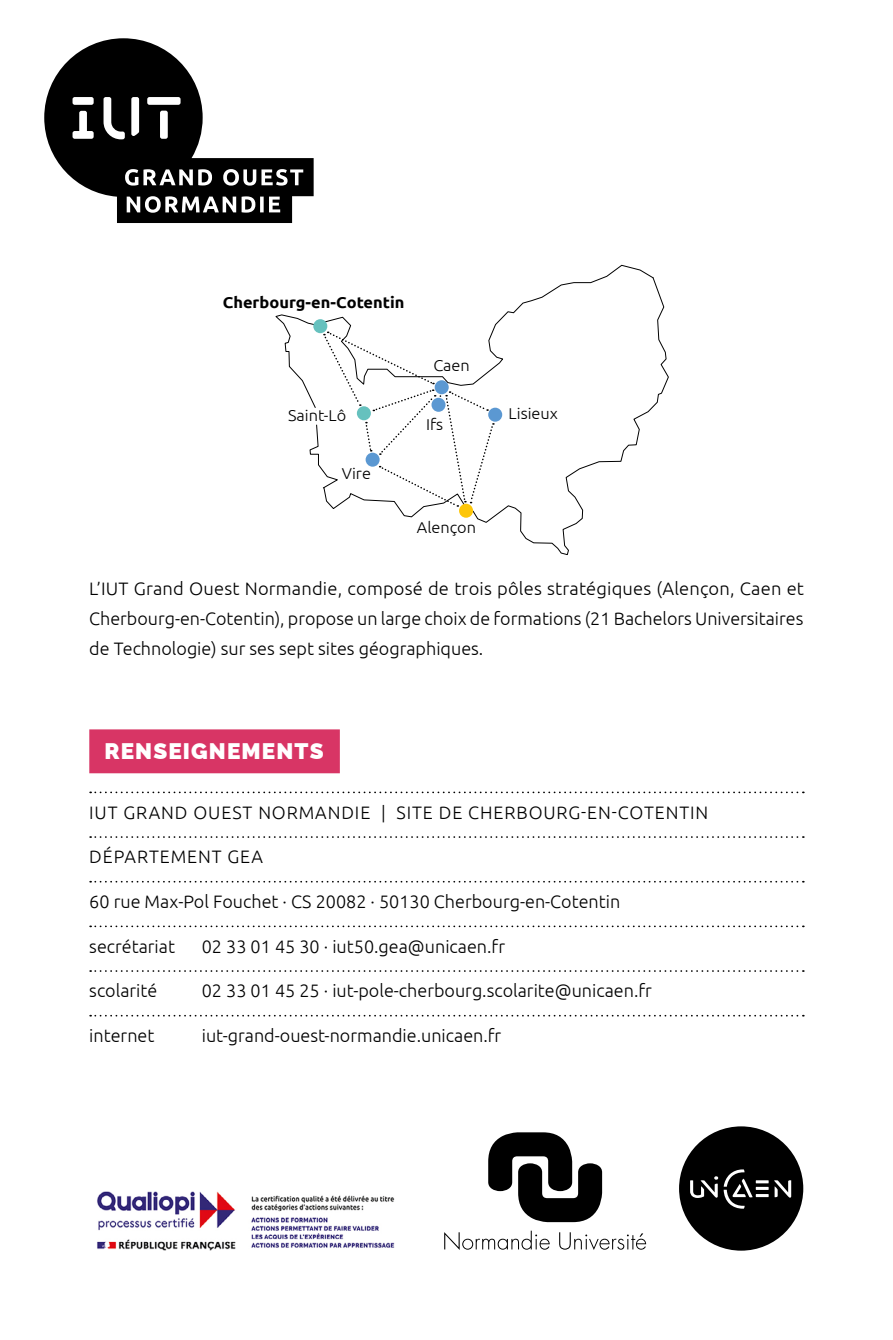
<style>
.page{position:relative;width:893px;height:1340px;background:#fff}
.page>*{position:absolute;margin:0;border:0;box-sizing:border-box;transform-origin:0 0}
.t1{font:900 22.5px "Raleway";letter-spacing:.05em;color:#fff}
.t2{font:300 18px/29.7px "Ubuntu";color:#000;text-align:justify}
.t3{font:300 18px "Ubuntu";letter-spacing:.05em;color:#000}
.t4{font:300 15.75px "Ubuntu";color:#000;scale:1.04 1}
.t5{font:700 15.75px "Ubuntu";color:#000;scale:1.04 1}
</style>
<div class="page">
<div style="left:89px;top:729px;width:251px;height:44px;background:#d83565"></div>
<svg style="left:90px;top:791px;width:714px;height:2px"></svg>
<svg style="left:90px;top:836px;width:714px;height:2px"></svg>
<svg style="left:90px;top:880px;width:714px;height:2px"></svg>
<svg style="left:90px;top:925px;width:714px;height:2px"></svg>
<svg style="left:90px;top:970px;width:714px;height:1px"></svg>
<svg style="left:90px;top:1014px;width:714px;height:2px"></svg>
<div style="left:679px;top:1126px;width:124px;height:124px;background:#000;border-radius:50%"></div>
<svg style="left:690px;top:1169px;width:101px;height:39px"></svg>
<svg style="left:44px;top:38px;width:270px;height:185px"></svg>
<svg style="left:488px;top:1132px;width:114px;height:90px"></svg>
<svg style="left:444px;top:1230px;width:106px;height:19px"></svg>
<svg style="left:559px;top:1232px;width:87px;height:17px"></svg>
<svg style="left:331px;top:279px;width:338px;height:276px"></svg>
<svg style="left:275px;top:264px;width:379px;height:145px"></svg>
<div style="left:313px;top:319px;width:14px;height:14px;background:#66c1be;border-radius:50%"></div>
<div style="left:459px;top:503px;width:14px;height:14px;background:#fdc608;border-radius:50%"></div>
<div style="left:488px;top:407px;width:14px;height:15px;background:#5b98d2;border-radius:50%"></div>
<svg style="left:309px;top:331px;width:185px;height:176px"></svg>
<img style="left:97px;top:1191px;width:298px;height:58px">
<p class="t5" style="left:223px;top:293px;width:176px">Cherbourg-en-Cotentin</p>
<p class="t4" style="left:288px;top:406px;width:57px">Saint-Lô</p>
<p class="t4" style="left:342px;top:464px;width:30px">Vire</p>
<p class="t4" style="left:433px;top:356px;width:37px">Caen</p>
<p class="t4" style="left:426px;top:414px;width:18px">Ifs</p>
<p class="t4" style="left:417px;top:518px;width:59px">Alençon</p>
<p class="t4" style="left:509px;top:404px;width:49px">Lisieux</p>
<p class="t2" style="left:89px;top:573px;width:716px">L’IUT Grand Ouest Normandie, composé de trois pôles stratégiques (Alençon, Caen et Cherbourg-en-Cotentin), propose un large choix de formations (21 Bachelors Universitaires de Technologie) sur ses sept sites géographiques.</p>
<p class="t1" style="left:104px;top:733px;width:221px">RENSEIGNEMENTS</p>
<p class="t3" style="left:89px;top:801px;width:620px">IUT GRAND OUEST NORMANDIE | SITE DE CHERBOURG-EN-COTENTIN</p>
<p class="t3" style="left:89px;top:846px;width:175px">DÉPARTEMENT GEA</p>
<p class="t2" style="left:89px;top:886px;width:532px">60 rue Max-Pol Fouchet · CS 20082 · 50130 Cherbourg-en-Cotentin</p>
<p class="t2" style="left:89px;top:931px;width:87px">secrétariat</p>
<p class="t2" style="left:202px;top:931px;width:305px">02 33 01 45 30 · iut50.gea@unicaen.fr</p>
<p class="t2" style="left:89px;top:975px;width:70px">scolarité</p>
<p class="t2" style="left:202px;top:975px;width:452px">02 33 01 45 25 · iut-pole-cherbourg.scolarite@unicaen.fr</p>
<p class="t2" style="left:89px;top:1020px;width:67px">internet</p>
<p class="t2" style="left:202px;top:1020px;width:301px">iut-grand-ouest-normandie.unicaen.fr</p>
</div>
